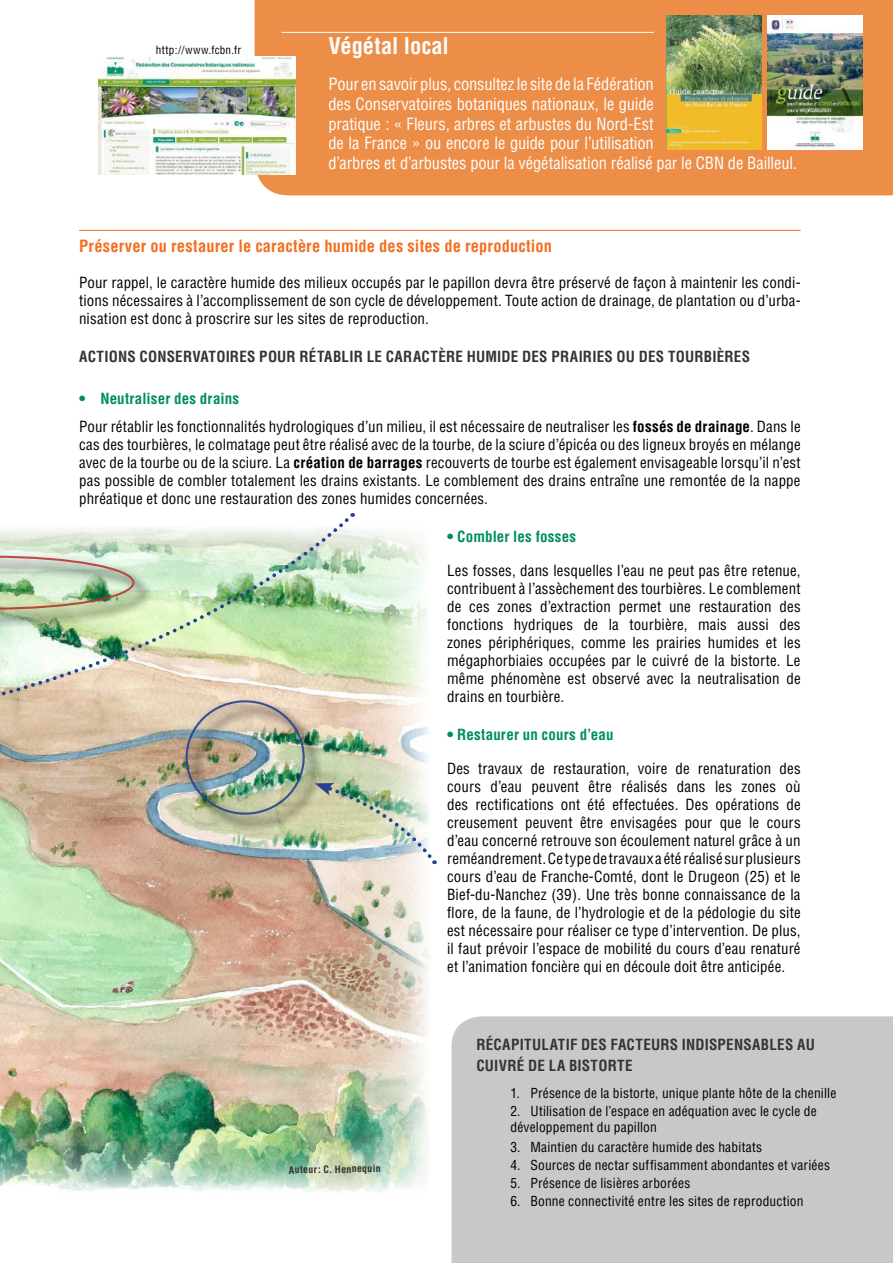
<style>
.page{position:relative;width:893px;height:1263px;background:#fff}
.page>*{position:absolute;margin:0;border:0;box-sizing:border-box;transform-origin:0 0}
.t1{font:700 condensed 22.5px "Helvetica";color:#fff}
.t2{font:condensed 16.5px/19.8px "Helvetica";letter-spacing:-.005em;color:#fff}
.t3{font:700 condensed 16.5px "Helvetica";letter-spacing:.01em;color:#f36f21}
.t4{font:condensed 15px/18px "Helvetica";letter-spacing:.01em;color:#000;text-align:justify}
.t5{font:700 condensed 15px/21px "Helvetica";letter-spacing:.015em;color:#343636}
.t6{font:700 condensed 15px "Helvetica";letter-spacing:.01em;color:#008e5d}
.t7{font:condensed 13.5px/16.2px "Helvetica";letter-spacing:.015em;color:#000}
.t8{font:condensed 11.1px "Helvetica";letter-spacing:.025em;color:#000101}
.t9{font:700 condensed 9.9px "Helvetica";color:#303131}
.s1{font-weight:700;color:#008e5d}
.s2{font-weight:700}
</style>
<div class="page">
<div style="left:452px;top:1016px;width:441px;height:247px;background:#c9c8c6"></div>
<hr style="left:79px;top:230px;width:722px;height:1px;background:#f36f21">
<div style="left:255px;top:0;width:638px;height:195px;background:#ec8d48"></div>
<hr style="left:282px;top:32px;width:372px;height:1px;background:#fff">
<img style="left:667px;top:15px;width:94px;height:134px">
<img style="left:767px;top:15px;width:95px;height:134px">
<img style="left:99px;top:57px;width:196px;height:117px">
<img style="left:0;top:530px;width:429px;height:662px">
<div style="left:180px;top:694px;width:137px;height:132px;background:#000;opacity:.5"></div>
<img style="left:188px;top:703px;width:135px;height:130px">
<div style="left:186px;top:700px;width:119px;height:115px;border:2px solid #25408f;border-radius:50%"></div>
<hr style="left:0;top:660px;width:3px;height:108px;background:#000">
<img style="left:315px;top:783px;width:120px;height:81px">
<img style="left:0;top:515px;width:352px;height:186px">
<p class="t8" style="left:156px;top:43px;width:87px">http://www.fcbn.fr</p>
<h1 class="t1" style="left:328px;top:32px;width:122px">Végétal local</h1>
<p class="t2" style="left:328px;top:74px;width:470px">Pour en savoir plus, consultez le site de la Fédération<br>des Conservatoires botaniques nationaux, le guide<br>pratique : « Fleurs, arbres et arbustes du Nord-Est<br>de la France » ou encore le guide pour l’utilisation<br>d’arbres et d’arbustes pour la végétalisation réalisé par le CBN de Bailleul.</p>
<p class="t3" style="left:79px;top:236px;width:474px">Préserver ou restaurer le caractère humide des sites de reproduction</p>
<p class="t4" style="left:79px;top:273px;width:723px">Pour rappel, le caractère humide des milieux occupés par le papillon devra être préservé de façon à maintenir les condi&shy;tions nécessaires à l’accomplissement de son cycle de développement. Toute action de drainage, de plantation ou d’urba&shy;nisation est donc à proscrire sur les sites de reproduction.</p>
<p class="t5" style="left:79px;top:346px;width:672px">ACTIONS CONSERVATOIRES POUR RÉTABLIR LE CARACTÈRE HUMIDE DES PRAIRIES OU DES TOURBIÈRES</p>
<p class="t4" style="left:79px;top:385px;width:723px;line-height:27.8px"><span class="s1">• Neutraliser des drains<br></span>Pour rétablir les fonctionnalités hydrologiques d’un milieu, il est nécessaire de neutraliser les <span class="s2">fossés de drainage</span>. Dans le</p>
<p class="t4" style="left:79px;top:435px;width:723px">cas des tourbières, le colmatage peut être réalisé avec de la tourbe, de la sciure d’épicéa ou des ligneux broyés en mélange avec de la tourbe ou de la sciure. La <span class="s2">création de barrages</span> recouverts de tourbe est également envisageable lorsqu’il n’est pas possible de combler totalement les drains existants. Le comblement des drains entraîne une remontée de la nappe phréatique et donc une restauration des zones humides concernées.</p>
<p class="t6" style="left:447px;top:527px;width:131px">• Combler les fosses</p>
<p class="t4" style="left:447px;top:561px;width:355px">Les fosses, dans lesquelles l’eau ne peut pas être retenue, contribuent à l’assèchement des tourbières. Le comblement de ces zones d’extraction permet une restauration des fonctions hydriques de la tourbière, mais aussi des zones périphériques, comme les prairies humides et les mégaphorbiaies occupées par le cuivré de la bistorte. Le même phénomène est observé avec la neutralisation de drains en tourbière.</p>
<p class="t6" style="left:447px;top:725px;width:168px">• Restaurer un cours d’eau</p>
<p class="t4" style="left:447px;top:759px;width:355px">Des travaux de restauration, voire de renaturation des cours d’eau peuvent être réalisés dans les zones où des rectifications ont été effectuées. Des opérations de creusement peuvent être envisagées pour que le cours d’eau concerné retrouve son écoulement naturel grâce à un reméandrement. Ce type de travaux a été réalisé sur plusieurs cours d’eau de Franche-Comté, dont le Drugeon (25) et le Bief-du-Nanchez (39). Une très bonne connaissance de la flore, de la faune, de l’hydrologie et de la pédologie du site est nécessaire pour réaliser ce type d’intervention. De plus, il faut prévoir l’espace de mobilité du cours d’eau renaturé et l’animation foncière qui en découle doit être anticipée.</p>
<p class="t9" style="left:289px;top:1164px;width:93px;rotate:-1deg">Auteur: C. Hennequin</p>
<p class="t5" style="left:476px;top:1034px;width:340px">RÉCAPITULATIF DES FACTEURS INDISPENSABLES AU<br>CUIVRÉ DE LA BISTORTE</p>
<p class="t7" style="left:510px;top:1085px;width:327px">1. Présence de la bistorte, unique plante hôte de la chenille</p>
<p class="t7" style="left:510px;top:1103px;width:308px">2. Utilisation de l’espace en adéquation avec le cycle de développement du papillon</p>
<p class="t7" style="left:510px;top:1139px;width:253px">3. Maintien du caractère humide des habitats</p>
<p class="t7" style="left:510px;top:1157px;width:321px">4. Sources de nectar suffisamment abondantes et variées</p>
<p class="t7" style="left:510px;top:1175px;width:181px">5. Présence de lisières arborées</p>
<p class="t7" style="left:510px;top:1193px;width:295px">6. Bonne connectivité entre les sites de reproduction</p>
</div>
